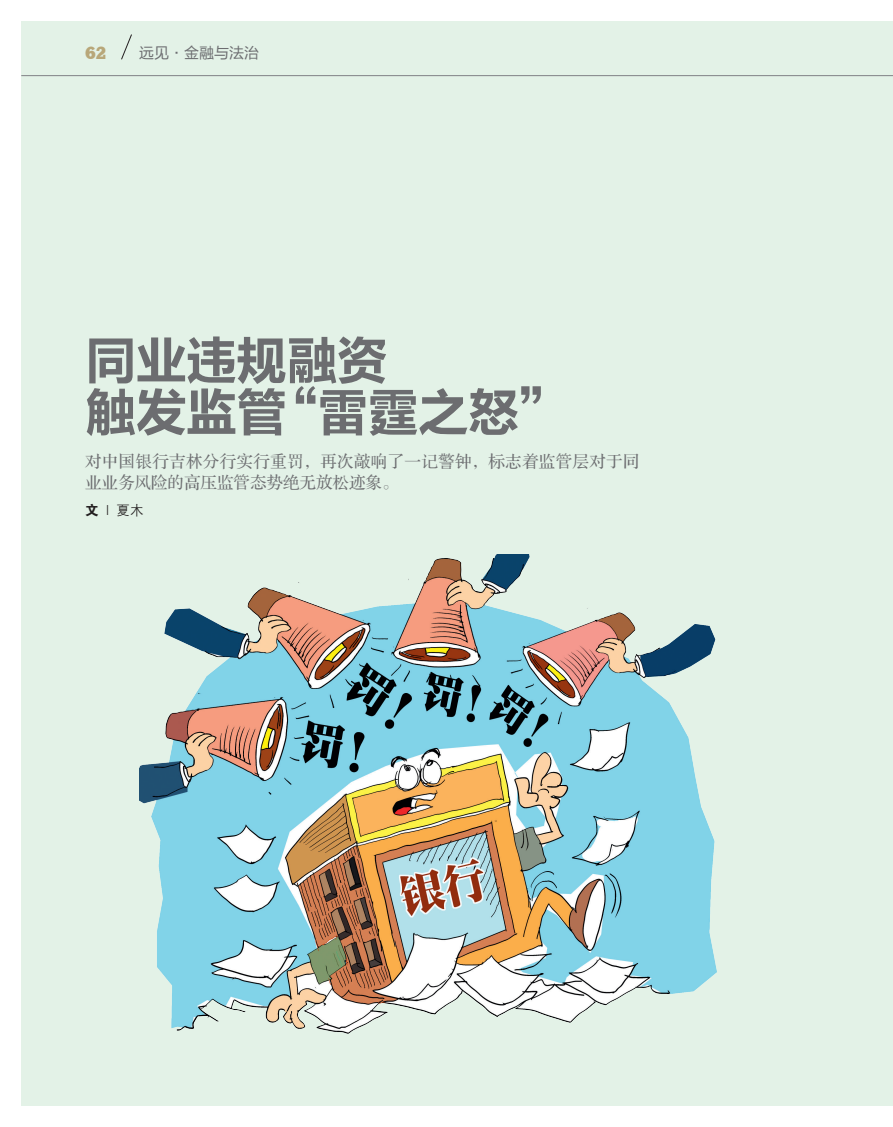
<style>
.page{position:relative;width:893px;height:1127px;background:#fff}
.page>*{position:absolute;margin:0;border:0;box-sizing:border-box;transform-origin:0 0}
.t1{font:51.75px "FZLTCHJW GB1 0";letter-spacing:-.03em;color:#6c6d70}
.t2{font:800 16.95px "Stymie BT";color:#b8a779}
.t3{font:16.5px/21px "FZS3 JW GB1 0";letter-spacing:.02em;color:#6c6d70}
.t4{font:15px "FZLTHJW GB1 0";color:#6c6d70}
.t5{font:13.5px "FZZDXJW GB1 0";color:#231f20}
.s1{font-family:"FZDHTJW GB1 0"}
</style>
<div class="page">
<div style="left:21px;top:21px;width:872px;height:1085px;background:#e3f2e7"></div>
<img style="left:139px;top:554px;width:578px;height:480px">
<hr style="left:21px;top:75px;width:872px;height:1px;background:#808285">
<svg style="left:121px;top:34px;width:11px;height:26px"></svg>
<p class="t2" style="left:85px;top:43px;width:23px">62</p>
<p class="t4" style="left:139px;top:45px;width:121px">远见·金融与法治</p>
<p class="t1" style="left:85px;top:332px;width:305px">同业违规融资</p>
<p class="t1" style="left:85px;top:384px;width:204px">触发监管</p>
<p class="t1" style="left:267px;top:384px;width:305px">“雷霆之怒”</p>
<p class="t3" style="left:85px;top:452px;width:556px">对中国银行吉林分行实行重罚，再次敲响了一记警钟，标志着监管层对于同业业务风险的高压监管态势绝无放松迹象。</p>
<p class="t5" style="left:85px;top:503px;width:60px"><span class="s1">文</span> | 夏木</p>
</div>
